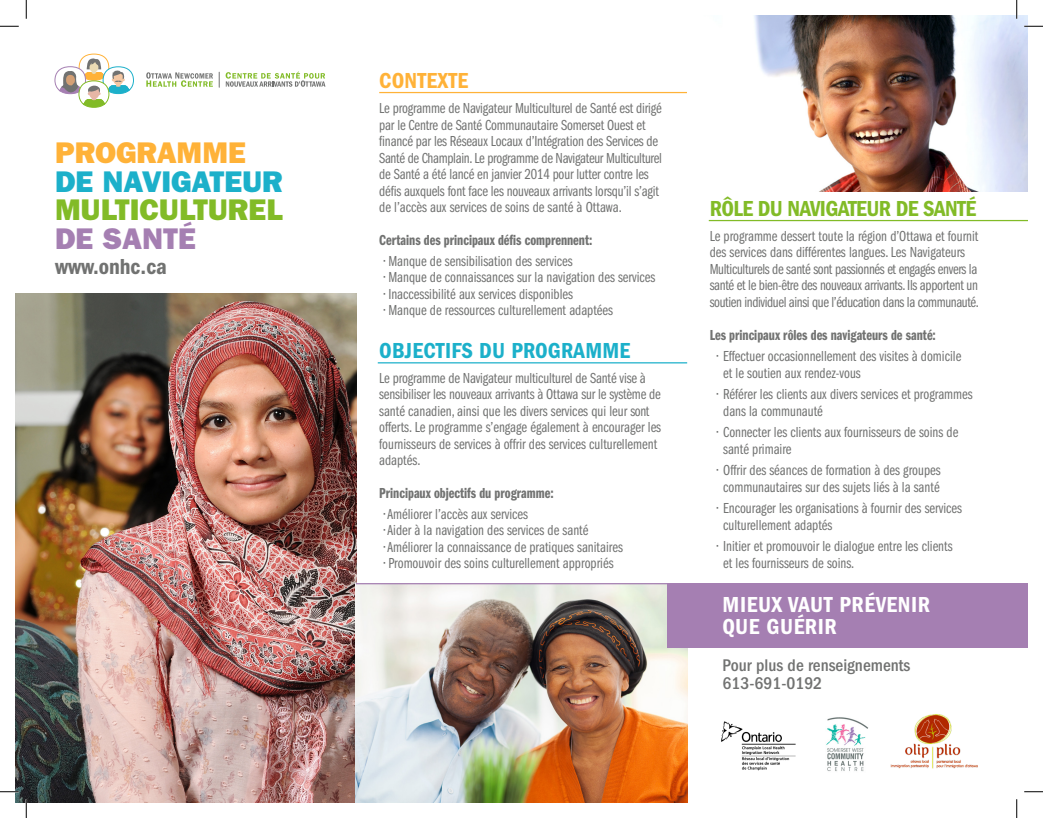
<style>
.page{position:relative;width:1043px;height:818px;background:#fff}
.page>*{position:absolute;margin:0;border:0;box-sizing:border-box;transform-origin:0 0}
.t1{font:800 30px/28.5px "Franklin Gothic";color:#82bb27}
.t2{font:600 condensed 22.5px/21px "Franklin Gothic";letter-spacing:.025em;color:#fff}
.t3{font:600 condensed 22.5px "Franklin Gothic";letter-spacing:-.025em;color:#82bb27}
.t4{font:600 condensed 22.5px "Franklin Gothic";letter-spacing:.01em;color:#1cb0ca}
.t5{font:600 condensed 22.5px "Franklin Gothic";color:#717271}
.t6{font:600 condensed 22.5px "Franklin Gothic";letter-spacing:.01em;color:#ffb238}
.t7{font:500 condensed 17.5px/18.5px "Franklin Gothic";color:#717271}
.t8{font:15px/16.5px "Franklin Gothic Book Cmpr";color:#717271}
.t9{font:15px/16.5px "Franklin Gothic Book Cmpr";letter-spacing:-.02em;color:#717271}
.t10{font:15px "Franklin Gothic Demi Cmpr";color:#717271}
.s1{color:#ffb238}
.s2{color:#1cb0ca}
.s3{color:#a57fb2}
</style>
<div class="page">
<img style="left:15px;top:294px;width:341px;height:508px">
<img style="left:356px;top:584px;width:331px;height:218px">
<img style="left:721px;top:721px;width:75px;height:50px">
<img style="left:890px;top:714px;width:88px;height:55px">
<img style="left:826px;top:717px;width:42px;height:55px">
<svg style="left:219px;top:72px;width:1px;height:15px"></svg>
<svg style="left:146px;top:72px;width:67px;height:15px"></svg>
<svg style="left:226px;top:71px;width:99px;height:16px"></svg>
<svg style="left:54px;top:53px;width:80px;height:55px"></svg>
<div style="left:667px;top:583px;width:361px;height:65px;background:#a57fb2"></div>
<hr style="left:356px;top:583px;width:671px;height:1px;background:#a57fb2">
<hr style="left:379px;top:92px;width:308px;height:1px;background:#ffb238">
<hr style="left:378px;top:362px;width:309px;height:1px;background:#1cb0ca">
<hr style="left:708px;top:220px;width:320px;height:1px;background:#82bb27">
<img style="left:754px;top:15px;width:274px;height:177px">
<svg style="left:0;top:25px;width:19px;height:2px"></svg>
<svg style="left:1024px;top:25px;width:18px;height:2px"></svg>
<svg style="left:0;top:790px;width:19px;height:2px"></svg>
<svg style="left:1024px;top:791px;width:18px;height:1px"></svg>
<svg style="left:25px;top:0;width:2px;height:19px"></svg>
<svg style="left:25px;top:799px;width:2px;height:19px"></svg>
<svg style="left:1015px;top:0;width:2px;height:19px"></svg>
<svg style="left:1016px;top:799px;width:1px;height:19px"></svg>
<p class="t1" style="left:55px;top:139px;width:229px"><span class="s1">PROGRAMME<br></span><span class="s2">DE NAVIGATEUR<br></span>MULTICULTUREL<br><span class="s3">DE SANTÉ</span></p>
<p class="t5" style="left:55px;top:253px;width:113px">www.onhc.ca</p>
<p class="t6" style="left:379px;top:68px;width:90px">CONTEXTE</p>
<p class="t8" style="left:379px;top:100px;width:284px">Le programme de Navigateur Multiculturel de Santé est dirigé par le Centre de Santé Communautaire Somerset Ouest et financé par les Réseaux Locaux d’Intégration des Services de Santé de Champlain. Le programme de Navigateur Multiculturel de Santé a été lancé en janvier 2014 pour lutter contre les défis auxquels font face les nouveaux arrivants lorsqu’il s’agit de l’accès aux services de soins de santé à Ottawa.</p>
<p class="t10" style="left:379px;top:232px;width:215px">Certains des principaux défis comprennent:</p>
<p class="t8" style="left:384px;top:253px;width:190px">• Manque de sensibilisation des services</p>
<p class="t8" style="left:384px;top:269px;width:273px">• Manque de connaissances sur la navigation des services</p>
<p class="t8" style="left:384px;top:286px;width:191px">• Inaccessibilité aux services disponibles</p>
<p class="t8" style="left:384px;top:302px;width:231px">• Manque de ressources culturellement adaptées</p>
<p class="t4" style="left:379px;top:337px;width:252px">OBJECTIFS DU PROGRAMME</p>
<p class="t8" style="left:379px;top:370px;width:283px">Le programme de Navigateur multiculturel de Santé vise à sensibiliser les nouveaux arrivants à Ottawa sur le système de santé canadien, ainsi que les divers services qui leur sont offerts. Le programme s’engage également à encourager les fournisseurs de services à offrir des services culturellement adaptés.</p>
<p class="t10" style="left:379px;top:485px;width:176px">Principaux objectifs du programme:</p>
<p class="t8" style="left:384px;top:506px;width:146px">• Améliorer l’accès aux services</p>
<p class="t8" style="left:384px;top:522px;width:206px">• Aider à la navigation des services de santé</p>
<p class="t8" style="left:384px;top:539px;width:241px">• Améliorer la connaissance de pratiques sanitaires</p>
<p class="t8" style="left:384px;top:555px;width:231px">• Promouvoir des soins culturellement appropriés</p>
<p class="t3" style="left:709px;top:195px;width:268px">RÔLE DU NAVIGATEUR DE SANTÉ</p>
<p class="t9" style="left:709px;top:228px;width:271px">Le programme dessert toute la région d’Ottawa et fournit des services dans différentes langues. Les Navigateurs Multiculturels de santé sont passionnés et engagés envers la santé et le bien-être des nouveaux arrivants. Ils apportent un soutien individuel ainsi que l’éducation dans la communauté.</p>
<p class="t10" style="left:709px;top:326px;width:228px">Les principaux rôles des navigateurs de santé:</p>
<p class="t8" style="left:723px;top:348px;width:240px;text-indent:-6px">• Effectuer occasionnellement des visites à domicile et le soutien aux rendez-vous</p>
<p class="t8" style="left:723px;top:386px;width:251px;text-indent:-6px">• Référer les clients aux divers services et programmes dans la communauté</p>
<p class="t8" style="left:723px;top:424px;width:237px;text-indent:-6px">• Connecter les clients aux fournisseurs de soins de santé primaire</p>
<p class="t8" style="left:717px;top:462px;width:225px;text-align:center">• Offrir des séances de formation à des groupes communautaires sur des sujets liés à la santé</p>
<p class="t8" style="left:723px;top:500px;width:240px;text-indent:-6px">• Encourager les organisations à fournir des services culturellement adaptés</p>
<p class="t8" style="left:723px;top:538px;width:231px;text-indent:-6px">• Initier et promouvoir le dialogue entre les clients et les fournisseurs de soins.</p>
<p class="t2" style="left:722px;top:594px;width:209px">MIEUX VAUT PRÉVENIR<br>QUE GUÉRIR</p>
<p class="t7" style="left:722px;top:655px;width:189px">Pour plus de renseignements<br>613-691-0192</p>
</div>
